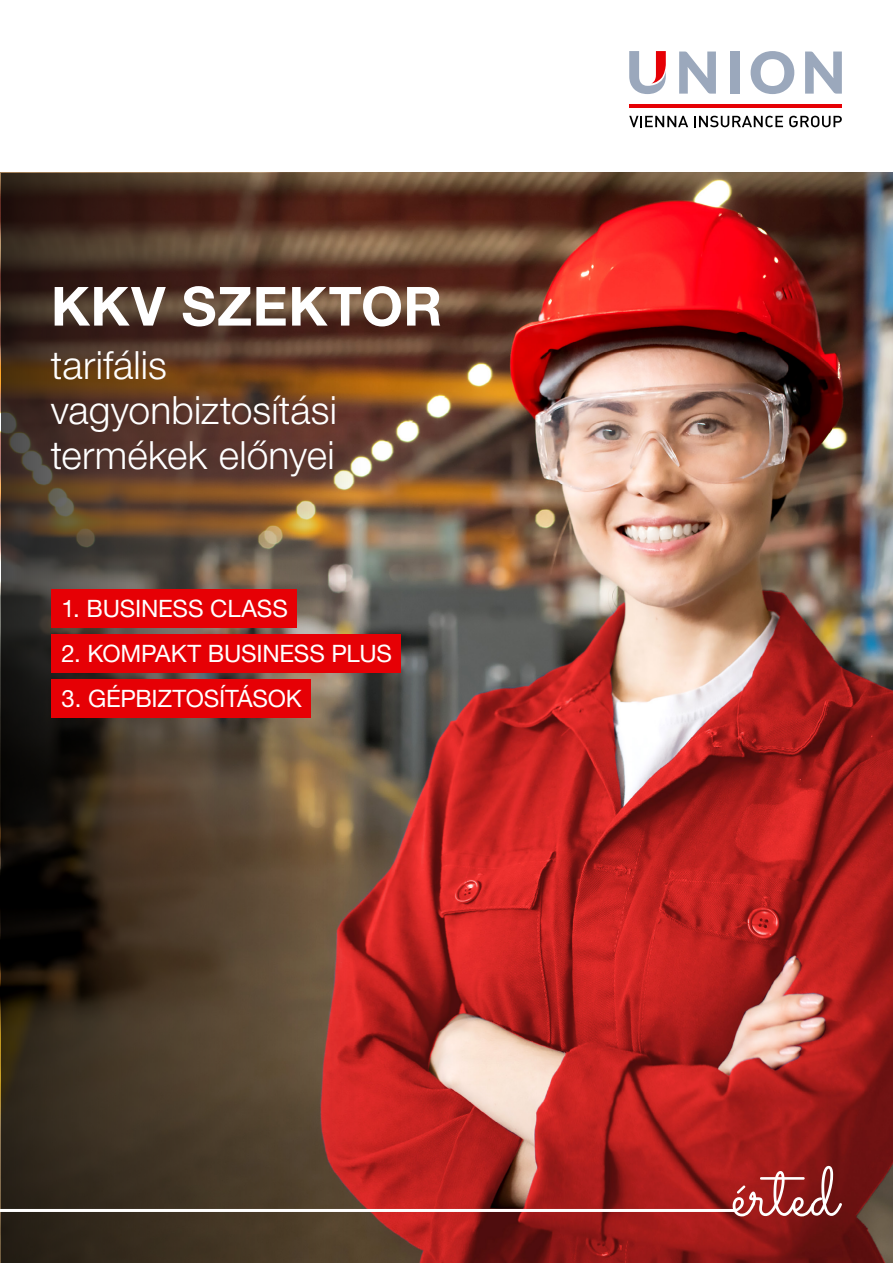
<style>
.page{position:relative;width:893px;height:1263px;background:#fff}
.page>*{position:absolute;margin:0;border:0;box-sizing:border-box;transform-origin:0 0}
.t1{font:700 54px "Helvetica Neue LT Pro";letter-spacing:.01em;color:#fff}
.t2{font:300 39px/45px "Helvetica Neue LT Pro";letter-spacing:.005em;color:#fff}
.t3{font:24px "Helvetica Neue LT Pro";letter-spacing:-.01em;color:#fff}
</style>
<div class="page">
<img style="left:0;top:172px;width:893px;height:1091px">
<svg style="left:1px;top:173px;width:400px;height:1090px"></svg>
<svg style="left:733px;top:1166px;width:109px;height:50px"></svg>
<hr style="left:629px;top:105px;width:213px;height:3px;background:#e60005">
<svg style="left:629px;top:116px;width:59px;height:11px"></svg>
<svg style="left:694px;top:116px;width:89px;height:11px"></svg>
<svg style="left:789px;top:116px;width:53px;height:11px"></svg>
<svg style="left:679px;top:52px;width:37px;height:42px"></svg>
<div style="left:730px;top:52px;width:10px;height:42px;background:#9ba8bc"></div>
<svg style="left:751px;top:51px;width:43px;height:43px"></svg>
<svg style="left:805px;top:52px;width:37px;height:42px"></svg>
<svg style="left:629px;top:51px;width:37px;height:43px"></svg>
<hr style="left:0;top:1209px;width:736px;height:3px;background:#fff">
<div style="left:51px;top:590px;width:246px;height:38px;background:#e60005"></div>
<div style="left:51px;top:635px;width:350px;height:38px;background:#e60005"></div>
<div style="left:51px;top:680px;width:259px;height:38px;background:#e60005"></div>
<h1 class="t1" style="left:51px;top:273px;width:393px">KKV SZEKTOR</h1>
<h2 class="t2" style="left:51px;top:342px;width:288px">tarifális vagyonbiztosítási termékek előnyei</h2>
<p class="t3" style="left:62px;top:595px;width:228px">1. BUSINESS CLASS</p>
<p class="t3" style="left:62px;top:640px;width:332px">2. KOMPAKT BUSINESS PLUS</p>
<p class="t3" style="left:62px;top:685px;width:242px">3. GÉPBIZTOSÍTÁSOK</p>
</div>
